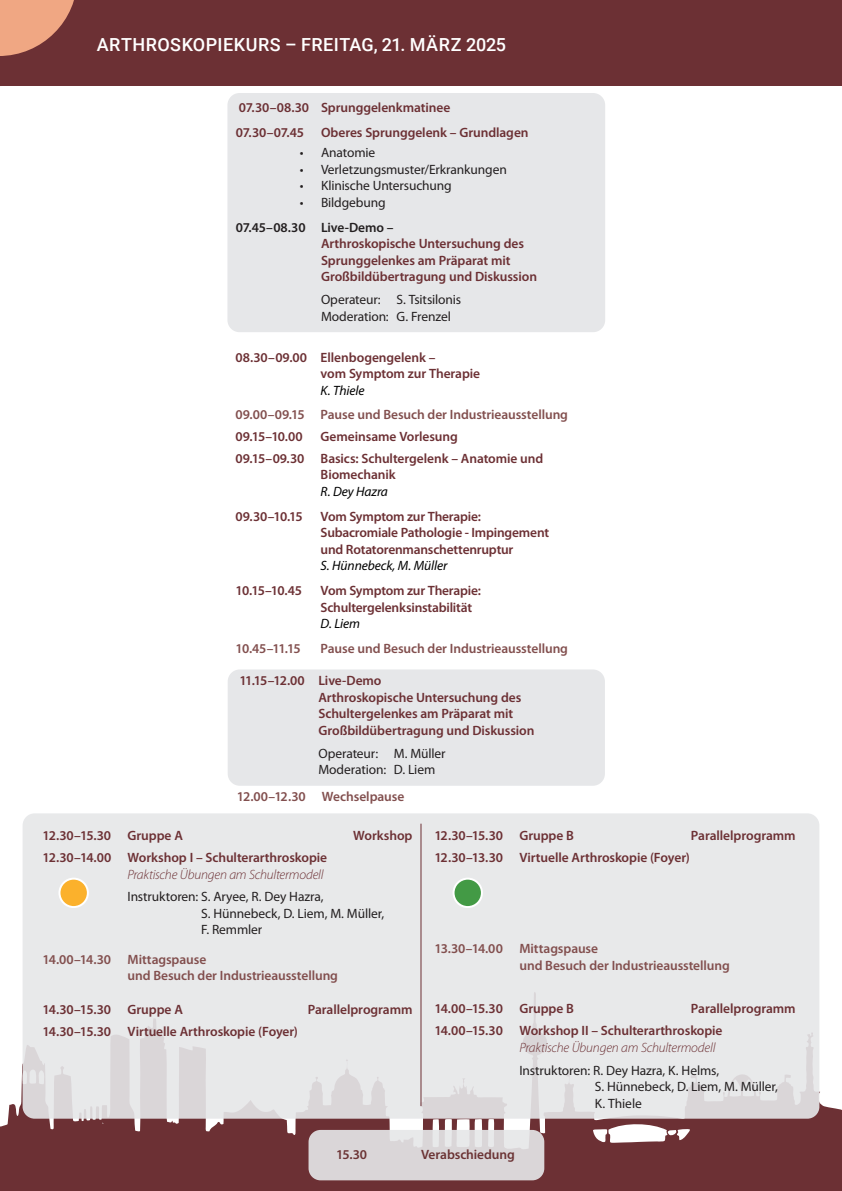
<style>
.page{position:relative;width:842px;height:1191px;background:#fff}
.page>*{position:absolute;margin:0;border:0;box-sizing:border-box;transform-origin:0 0}
.Kopfzeile_links{font:500 18px "Roboto";letter-spacing:.025em;color:#fff}
.ProgrammHead{font:600 13.5px/16.5px "Myriad Pro";letter-spacing:-.01em;color:#6c3034}
.Vorsitz{font:13.5px/16.5px "Myriad Pro";letter-spacing:-.01em;color:#231f20}
.Pause{font:600 13.5px/16.5px "Myriad Pro";letter-spacing:-.005em;color:#824f4e}
.Pause-2{font:600 13.5px "Myriad Pro";letter-spacing:-.005em;color:#6c3034}
.Programm_Head2{font:italic 300 13.5px "Myriad Pro";letter-spacing:-.015em;color:#6c3034}
.Referent{font:italic 13.5px "Myriad Pro";letter-spacing:-.01em;color:#000001}
.ProgrammHead-2{font:600 13.5px "Myriad Pro";letter-spacing:-.01em;color:#6b3334}
.s1{color:#231f20}
</style>
<div class="page">
<div style="left:0;top:0;width:842px;height:86px;background:#6c3034"></div>
<svg style="left:0;top:0;width:74px;height:56px"></svg>
<div style="left:227px;top:93px;width:378px;height:239px;background:#e6e7e9;border-radius:12px"></div>
<div style="left:228px;top:669px;width:377px;height:116px;background:#e6e7e9;border-radius:12px"></div>
<svg style="left:0;top:1063px;width:842px;height:128px;background:#7b4549"></svg>
<div style="left:309px;top:1130px;width:235px;height:50px;background:linear-gradient(to bottom,#e0dedf,#d8d4d6);border-radius:12px"></div>
<div style="left:23px;top:813px;width:796px;height:305px;background:#e6e7e9;border-radius:12px"></div>
<hr style="left:420px;top:823px;width:1px;height:283px;background:#6c3034">
<div style="left:453px;top:878px;width:29px;height:29px;background:#439a45;border-radius:50%"></div>
<div style="left:452px;top:877px;width:31px;height:31px;border:2px solid #fff;border-radius:50%"></div>
<div style="left:59px;top:878px;width:29px;height:29px;background:#fbb12c;border-radius:50%"></div>
<div style="left:58px;top:877px;width:31px;height:31px;border:2px solid #fff;border-radius:50%"></div>
<p class="Kopfzeile_links" style="left:97px;top:32px;width:411px">ARTHROSKOPIEKURS – FREITAG, 21. MÄRZ 2025</p>
<p class="ProgrammHead" style="left:239px;top:99px;width:213px">07.30–08.30 Sprunggelenkmatinee</p>
<p class="ProgrammHead" style="left:236px;top:123px;width:69px">07.30–07.45</p>
<p class="ProgrammHead" style="left:321px;top:123px;width:209px">Oberes Sprunggelenk – Grundlagen</p>
<p class="Vorsitz" style="left:300px;top:144px;width:77px">• Anatomie</p>
<p class="Vorsitz" style="left:300px;top:161px;width:209px">• Verletzungsmuster/Erkrankungen</p>
<p class="Vorsitz" style="left:300px;top:177px;width:154px">• Klinische Untersuchung</p>
<p class="Vorsitz" style="left:300px;top:194px;width:88px">• Bildgebung</p>
<p class="ProgrammHead" style="left:321px;top:219px;width:218px;text-indent:-85px"><span class="s1">07.45–08.30 Live-Demo –<br></span>Arthroskopische Untersuchung des<br>Sprunggelenkes am Präparat mit<br>Großbildübertragung und Diskussion</p>
<p class="Vorsitz" style="left:321px;top:291px;width:142px">Operateur: S. Tsitsilonis</p>
<p class="Vorsitz" style="left:321px;top:308px;width:131px">Moderation: G. Frenzel</p>
<p class="ProgrammHead" style="left:321px;top:348px;width:161px;text-indent:-85px">08.30–09.00 Ellenbogengelenk –<br>vom Symptom zur Therapie</p>
<p class="Referent" style="left:321px;top:382px;width:45px">K. Thiele</p>
<p class="Pause" style="left:236px;top:406px;width:334px">09.00–09.15 Pause und Besuch der Industrieausstellung</p>
<p class="ProgrammHead" style="left:236px;top:428px;width:69px">09.15–10.00</p>
<p class="ProgrammHead" style="left:321px;top:428px;width:139px">Gemeinsame Vorlesung</p>
<p class="ProgrammHead" style="left:321px;top:450px;width:224px;text-indent:-85px">09.15–09.30 Basics: Schultergelenk – Anatomie und<br>Biomechanik</p>
<p class="Referent" style="left:321px;top:483px;width:69px">R. Dey Hazra</p>
<p class="ProgrammHead" style="left:236px;top:508px;width:69px">09.30–10.15</p>
<p class="ProgrammHead" style="left:321px;top:508px;width:230px">Vom Symptom zur Therapie:<br>Subacromiale Pathologie - Impingement und Rotatorenmanschettenruptur</p>
<p class="Referent" style="left:321px;top:557px;width:128px">S. Hünnebeck, M. Müller</p>
<p class="ProgrammHead" style="left:236px;top:582px;width:68px">10.15–10.45</p>
<p class="ProgrammHead" style="left:321px;top:582px;width:162px">Vom Symptom zur Therapie:<br>Schultergelenksinstabilität</p>
<p class="Referent" style="left:321px;top:615px;width:41px">D. Liem</p>
<p class="Pause" style="left:236px;top:639px;width:67px">10.45–11.15</p>
<p class="Pause" style="left:321px;top:639px;width:249px">Pause und Besuch der Industrieausstellung</p>
<p class="ProgrammHead" style="left:318px;top:672px;width:218px;text-indent:-79px">11.15–12.00 Live-Demo<br>Arthroskopische Untersuchung des<br>Schultergelenkes am Präparat mit<br>Großbildübertragung und Diskussion</p>
<p class="Vorsitz" style="left:318px;top:744px;width:129px">Operateur: M. Müller</p>
<p class="Vorsitz" style="left:318px;top:761px;width:118px">Moderation: D. Liem</p>
<p class="Pause" style="left:237px;top:788px;width:169px">12.00–12.30 Wechselpause</p>
<p class="Pause-2" style="left:434px;top:827px;width:141px">12.30–15.30 Gruppe B</p>
<p class="Pause-2" style="left:691px;top:827px;width:106px">Parallelprogramm</p>
<p class="ProgrammHead" style="left:434px;top:849px;width:257px">12.30–13.30 Virtuelle Arthroskopie (Foyer)</p>
<p class="Pause-2" style="left:43px;top:827px;width:142px">12.30–15.30 Gruppe A</p>
<p class="Pause-2" style="left:353px;top:827px;width:61px">Workshop</p>
<p class="ProgrammHead" style="left:43px;top:849px;width:286px">12.30–14.00 Workshop I – Schulterarthroskopie</p>
<p class="Programm_Head2" style="left:128px;top:866px;width:198px">Praktische Übungen am Schultermodell</p>
<p class="Vorsitz" style="left:201px;top:888px;width:185px;text-indent:-74px">Instruktoren: S. Aryee, R. Dey Hazra,<br>S. Hünnebeck, D. Liem, M. Müller,<br>F. Remmler</p>
<p class="Pause" style="left:128px;top:950px;width:212px;text-indent:-85px">14.00–14.30 Mittagspause<br>und Besuch der Industrieausstellung</p>
<p class="ProgrammHead" style="left:43px;top:1000px;width:142px">14.30–15.30 Gruppe A</p>
<p class="ProgrammHead" style="left:308px;top:1000px;width:106px">Parallelprogramm</p>
<p class="ProgrammHead" style="left:43px;top:1022px;width:257px">14.30–15.30 Virtuelle Arthroskopie (Foyer)</p>
<p class="Pause" style="left:519px;top:940px;width:212px;text-indent:-85px">13.30–14.00 Mittagspause<br>und Besuch der Industrieausstellung</p>
<p class="Pause-2" style="left:434px;top:1000px;width:141px">14.00–15.30 Gruppe B</p>
<p class="Pause-2" style="left:691px;top:1000px;width:106px">Parallelprogramm</p>
<p class="ProgrammHead" style="left:434px;top:1022px;width:290px">14.00–15.30 Workshop II – Schulterarthroskopie</p>
<p class="Programm_Head2" style="left:519px;top:1039px;width:198px">Praktische Übungen am Schultermodell</p>
<p class="Vorsitz" style="left:595px;top:1061px;width:185px;text-indent:-75px">Instruktoren: R. Dey Hazra, K. Helms,<br>S. Hünnebeck, D. Liem, M. Müller,<br>K. Thiele</p>
<p class="ProgrammHead-2" style="left:336px;top:1146px;width:33px">15.30</p>
<p class="ProgrammHead-2" style="left:421px;top:1146px;width:95px">Verabschiedung</p>
</div>
